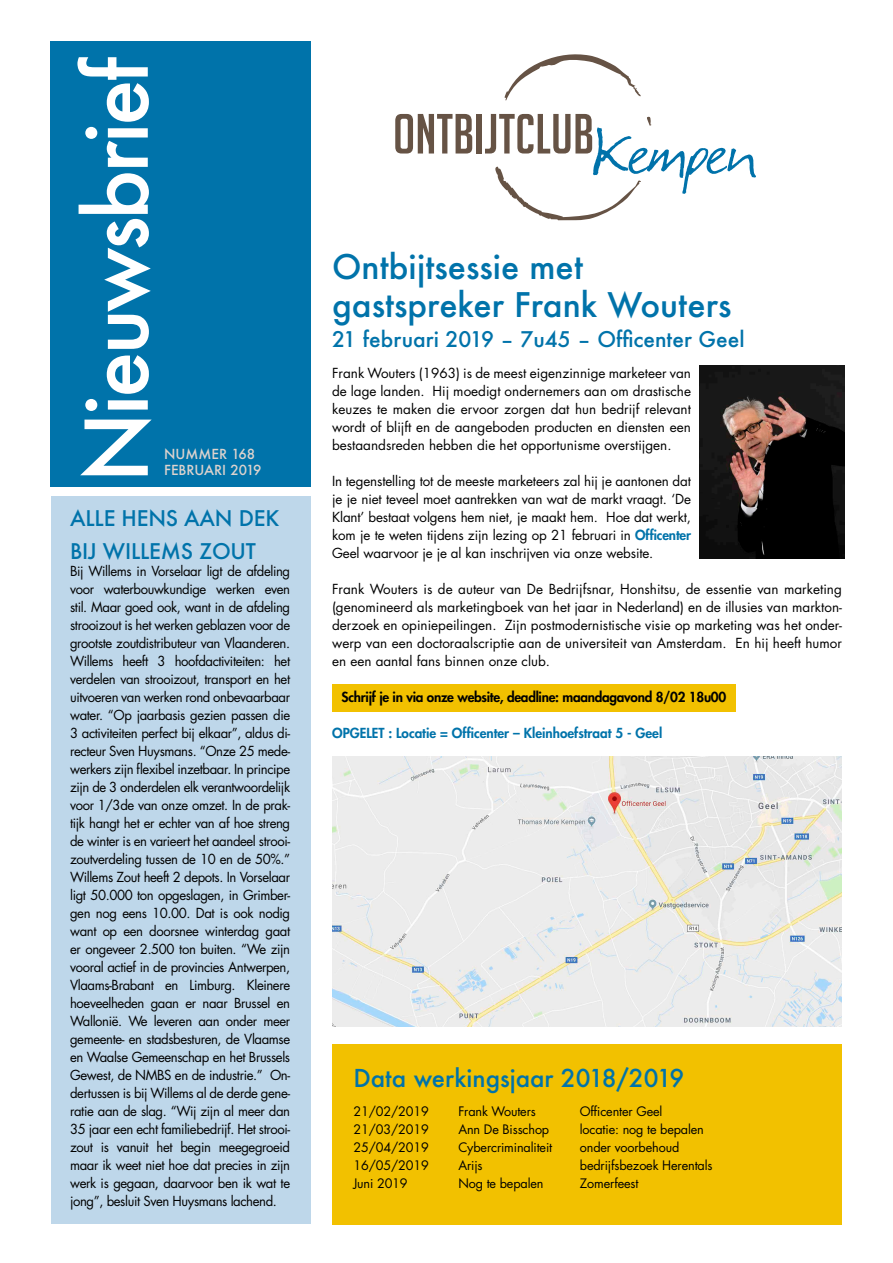
<style>
.page{position:relative;width:893px;height:1263px;background:#fff}
.page>*{position:absolute;margin:0;border:0;box-sizing:border-box;transform-origin:0 0}
.t1{font:500 92.85px "Futura";letter-spacing:-.04em;color:#fff}
.t2{font:500 91.35px "Futura";letter-spacing:-.04em;color:#fff}
.t3{font:500 84px "Futura";letter-spacing:-.04em;color:#fff}
.t4{font:500 33px/37.5px "Futura";color:#0073aa}
.t5{font:500 24px "Futura";color:#0073aa}
.t6{font:500 21px/33px "Futura";letter-spacing:-.01em;color:#0073aa}
.t7{font:13.5px/18px "Futura Std";color:#000;text-align:justify}
.t8{font:800 13.5px "Futura Std";letter-spacing:-.02em;color:#000}
.t9{font:800 13.5px "Futura Std";color:#0073aa}
.t10{font:500 13.5px/16.2px "Futura";color:#ddd3ce}
.t11{font:12.75px "Futura Std";letter-spacing:-.01em;color:#000}
.s1{font-weight:800;color:#0073aa}
</style>
<div class="page">
<div style="left:51px;top:41px;width:51px;height:446px;background:#0073aa"></div>
<div style="left:67px;top:41px;width:210px;height:446px;background:#0073aa"></div>
<div style="left:52px;top:496px;width:259px;height:728px;background:#bed7ea"></div>
<svg style="left:395px;top:114px;width:77px;height:39px"></svg>
<div style="left:477px;top:114px;width:5px;height:39px;background:#665345"></div>
<svg style="left:485px;top:54px;width:271px;height:166px"></svg>
<div style="left:332px;top:684px;width:404px;height:27px;background:#f2c100"></div>
<div style="left:332px;top:1044px;width:510px;height:180px;background:#f2c100"></div>
<img style="left:699px;top:365px;width:146px;height:193px">
<img style="left:333px;top:756px;width:509px;height:270px">
<div style="left:260px;top:41px;width:51px;height:446px;background:#0073aa"></div>
<h3 class="t3" style="left:59px;top:483px;width:427px;rotate:-90deg">Nieuwsbrief</h3>
<h1 class="t1" style="left:69px;top:529px;width:472px;rotate:-90deg">Nieuwsbrief</h1>
<h2 class="t2" style="left:78px;top:284px;width:212px;rotate:-90deg">sbrief</h2>
<p class="t10" style="left:164px;top:445px;width:99px">NUMMER 168<br>FEBRUARI 2019</p>
<h3 class="t6" style="left:70px;top:501px;width:211px">ALLE HENS AAN DEK<br>BIJ WILLEMS ZOUT</h3>
<p class="t7" style="left:70px;top:562px;width:222px">Bij Willems in Vorselaar ligt de afdeling voor waterbouwkundige werken even stil. Maar goed ook, want in de afdeling strooizout is het werken geblazen voor de grootste zoutdistributeur van Vlaanderen.<br>Willems heeft 3 hoofdactiviteiten: het verdelen van strooizout, transport en het uitvoeren van werken rond onbevaarbaar water. “Op jaarbasis gezien passen die 3 activiteiten perfect bij elkaar”, aldus di&shy;recteur Sven Huysmans. “Onze 25 mede&shy;werkers zijn flexibel inzetbaar. In principe zijn de 3 onderdelen elk verantwoordelijk voor 1/3de van onze omzet. In de prak&shy;tijk hangt het er echter van af hoe streng de winter is en varieert het aandeel strooi&shy;zoutverdeling tussen de 10 en de 50%.” Willems Zout heeft 2 depots. In Vorselaar ligt 50.000 ton opgeslagen, in Grimber&shy;gen nog eens 10.00. Dat is ook nodig want op een doorsnee winterdag gaat er ongeveer 2.500 ton buiten. “We zijn vooral actief in de provincies Antwerpen, Vlaams-Brabant en Limburg. Kleinere hoeveelheden gaan er naar Brussel en Wallonië. We leveren aan onder meer gemeente- en stadsbesturen, de Vlaamse en Waalse Gemeenschap en het Brussels Gewest, de NMBS en de industrie.” On&shy;dertussen is bij Willems al de derde gene&shy;ratie aan de slag. “Wij zijn al meer dan 35 jaar een echt familiebedrijf. Het strooi&shy;zout is vanuit het begin meegegroeid maar ik weet niet hoe dat precies in zijn werk is gegaan, daarvoor ben ik wat te jong”, besluit Sven Huysmans lachend.</p>
<h3 class="t4" style="left:332px;top:248px;width:401px">Ontbijtsessie met gastspreker Frank Wouters</h3>
<h3 class="t6" style="left:332px;top:322px;width:414px">21 februari 2019 – 7u45 – Officenter Geel</h3>
<p class="t7" style="left:332px;top:364px;width:360px">Frank Wouters (1963) is de meest eigenzinnige marketeer van de lage landen. Hij moedigt ondernemers aan om drastische keuzes te maken die ervoor zorgen dat hun bedrijf relevant wordt of blijft en de aangeboden producten en diensten een bestaandsreden hebben die het opportunisme overstijgen.</p>
<p class="t7" style="left:332px;top:472px;width:360px">In tegenstelling tot de meeste marketeers zal hij je aantonen dat je je niet teveel moet aantrekken van wat de markt vraagt. ‘De Klant’ bestaat volgens hem niet, je maakt hem. Hoe dat werkt, kom je te weten tijdens zijn lezing op 21 februari in <span class="s1">Officenter </span>Geel waarvoor je je al kan inschrijven via onze website.</p>
<p class="t7" style="left:332px;top:580px;width:511px">Frank Wouters is de auteur van De Bedrijfsnar, Honshitsu, de essentie van marketing (genomineerd als marketingboek van het jaar in Nederland) en de illusies van markton&shy;derzoek en opiniepeilingen. Zijn postmodernistische visie op marketing was het onder&shy;werp van een doctoraalscriptie aan de universiteit van Amsterdam. En hij heeft humor en een aantal fans binnen onze club.</p>
<p class="t8" style="left:342px;top:688px;width:386px">Schrijf je in via onze website, deadline: maandagavond 8/02 18u00</p>
<p class="t9" style="left:332px;top:724px;width:332px">OPGELET : Locatie = Officenter – Kleinhoefstraat 5 - Geel</p>
<h3 class="t5" style="left:353px;top:1062px;width:333px">Data werkingsjaar 2018/2019</h3>
<p class="t11" style="left:353px;top:1103px;width:77px">21/02/2019</p>
<p class="t11" style="left:458px;top:1103px;width:79px">Frank Wouters</p>
<p class="t11" style="left:580px;top:1103px;width:84px">Officenter Geel</p>
<p class="t11" style="left:353px;top:1121px;width:77px">21/03/2019</p>
<p class="t11" style="left:458px;top:1121px;width:92px">Ann De Bisschop</p>
<p class="t11" style="left:580px;top:1121px;width:126px">locatie: nog te bepalen</p>
<p class="t11" style="left:353px;top:1139px;width:77px">25/04/2019</p>
<p class="t11" style="left:458px;top:1139px;width:95px">Cybercriminaliteit</p>
<p class="t11" style="left:580px;top:1139px;width:101px">onder voorbehoud</p>
<p class="t11" style="left:353px;top:1157px;width:77px">16/05/2019</p>
<p class="t11" style="left:458px;top:1157px;width:26px">Arijs</p>
<p class="t11" style="left:580px;top:1157px;width:134px">bedrijfsbezoek Herentals</p>
<p class="t11" style="left:353px;top:1175px;width:56px">Juni 2019</p>
<p class="t11" style="left:458px;top:1175px;width:87px">Nog te bepalen</p>
<p class="t11" style="left:580px;top:1175px;width:60px">Zomerfeest</p>
</div>
